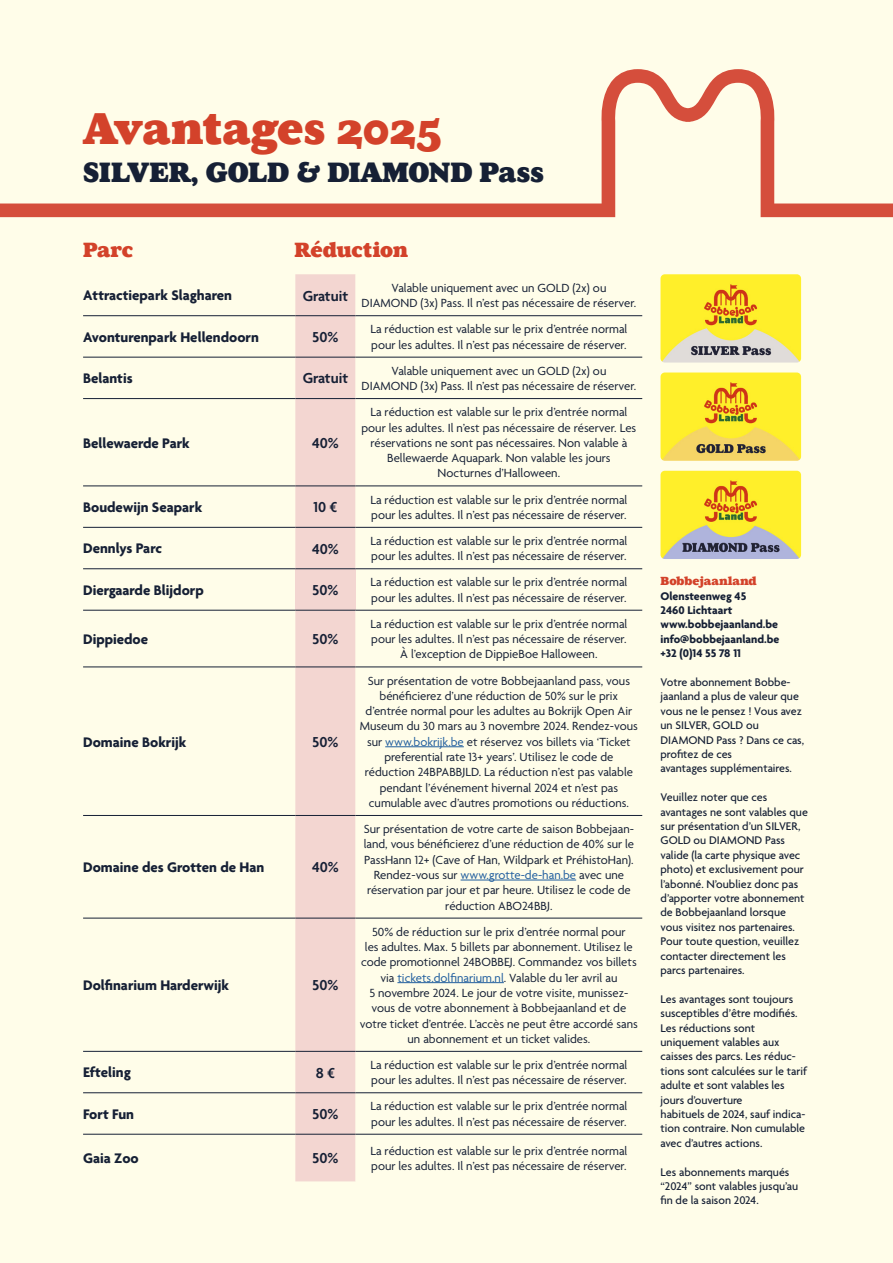
<style>
.page{position:relative;width:893px;height:1263px;background:#fffde9}
.page>*{position:absolute;margin:0;border:0;box-sizing:border-box;transform-origin:0 0}
.t1{font:45px "Aurea Ultra";color:#d3422a}
.t2{font:28.5px "Aurea Ultra";letter-spacing:-.01em;color:#162035}
.t3{font:21px "Aurea Ultra";letter-spacing:-.02em;color:#d3422a}
.t4{font:600 15.6px "Agenda";color:#162035}
.t5{font:700 15px "Agenda";color:#162035}
.t6{font:12.75px/15.3px "Agenda";color:#162035;text-align:center}
.t7{font:500 12px/14.4px "Agenda";color:#162035}
.t8{font:700 12px/14.4px "Agenda";color:#162035}
.t9{font:12px "Aurea Ultra";color:#d3422a}
.s1{color:#215e9e}
</style>
<div class="page">
<img style="left:660px;top:274px;width:141px;height:89px">
<img style="left:660px;top:372px;width:141px;height:89px">
<img style="left:660px;top:471px;width:141px;height:88px">
<svg style="left:0;top:69px;width:893px;height:148px"></svg>
<svg style="left:83px;top:316px;width:212px;height:818px"></svg>
<div style="left:295px;top:274px;width:61px;height:907px;background:#f3d6d1"></div>
<svg style="left:356px;top:316px;width:286px;height:818px"></svg>
<div style="left:295px;top:569px;width:61px;height:41px;background:#f3d6d1"></div>
<hr style="left:83px;top:568px;width:212px;height:1px;background:#162035">
<hr style="left:295px;top:568px;width:61px;height:1px;background:#162035">
<hr style="left:356px;top:568px;width:286px;height:1px;background:#162035">
<hr style="left:83px;top:610px;width:212px;height:1px;background:#162035">
<hr style="left:295px;top:610px;width:61px;height:1px;background:#162035">
<hr style="left:356px;top:610px;width:286px;height:1px;background:#162035">
<hr style="left:83px;top:315px;width:212px;height:1px;background:#162035">
<hr style="left:295px;top:315px;width:61px;height:1px;background:#162035">
<hr style="left:356px;top:315px;width:286px;height:1px;background:#162035">
<hr style="left:83px;top:357px;width:212px;height:1px;background:#162035">
<hr style="left:295px;top:357px;width:61px;height:1px;background:#162035">
<hr style="left:356px;top:357px;width:286px;height:1px;background:#162035">
<hr style="left:83px;top:398px;width:212px;height:1px;background:#162035">
<hr style="left:295px;top:398px;width:61px;height:1px;background:#162035">
<hr style="left:356px;top:398px;width:286px;height:1px;background:#162035">
<hr style="left:83px;top:485px;width:212px;height:1px;background:#162035">
<hr style="left:295px;top:485px;width:61px;height:1px;background:#162035">
<hr style="left:356px;top:485px;width:286px;height:1px;background:#162035">
<hr style="left:83px;top:527px;width:212px;height:1px;background:#162035">
<hr style="left:295px;top:527px;width:61px;height:1px;background:#162035">
<hr style="left:356px;top:527px;width:286px;height:1px;background:#162035">
<hr style="left:83px;top:666px;width:212px;height:1px;background:#162035">
<hr style="left:295px;top:666px;width:61px;height:1px;background:#162035">
<hr style="left:356px;top:666px;width:286px;height:1px;background:#162035">
<hr style="left:83px;top:815px;width:212px;height:1px;background:#162035">
<hr style="left:295px;top:815px;width:61px;height:1px;background:#162035">
<hr style="left:356px;top:815px;width:286px;height:1px;background:#162035">
<hr style="left:83px;top:918px;width:212px;height:1px;background:#162035">
<hr style="left:295px;top:918px;width:61px;height:1px;background:#162035">
<hr style="left:356px;top:918px;width:286px;height:1px;background:#162035">
<hr style="left:83px;top:1051px;width:212px;height:1px;background:#162035">
<hr style="left:295px;top:1051px;width:61px;height:1px;background:#162035">
<hr style="left:356px;top:1051px;width:286px;height:1px;background:#162035">
<hr style="left:83px;top:1092px;width:212px;height:1px;background:#162035">
<hr style="left:295px;top:1092px;width:61px;height:1px;background:#162035">
<hr style="left:356px;top:1092px;width:286px;height:1px;background:#162035">
<hr style="left:83px;top:1134px;width:212px;height:1px;background:#162035">
<hr style="left:295px;top:1134px;width:61px;height:1px;background:#162035">
<hr style="left:356px;top:1134px;width:286px;height:1px;background:#162035">
<hr style="left:385px;top:746px;width:79px;height:1px;background:#215e9e">
<hr style="left:461px;top:880px;width:115px;height:1px;background:#215e9e">
<hr style="left:397px;top:982px;width:107px;height:1px;background:#215e9e">
<h1 class="t1" style="left:83px;top:102px;width:361px">Avantages 2025</h1>
<h2 class="t2" style="left:83px;top:155px;width:462px">SILVER, GOLD &amp; DIAMOND Pass</h2>
<h3 class="t3" style="left:83px;top:237px;width:52px">Parc</h3>
<h3 class="t3" style="left:295px;top:237px;width:115px">Réduction</h3>
<p class="t5" style="left:83px;top:287px;width:150px">Attractiepark Slagharen</p>
<p class="t4" style="left:303px;top:287px;width:47px">Gratuit</p>
<p class="t6" style="left:362px;top:281px;width:276px">Valable uniquement avec un GOLD (2x) ou<br>DIAMOND (3x) Pass. Il n’est pas nécessaire de réserver.</p>
<p class="t5" style="left:83px;top:329px;width:177px">Avonturenpark Hellendoorn</p>
<p class="t4" style="left:312px;top:329px;width:28px">50%</p>
<p class="t6" style="left:370px;top:322px;width:259px;text-align:left">La réduction est valable sur le prix d’entrée normal pour les adultes. Il n’est pas nécessaire de réserver.</p>
<p class="t5" style="left:83px;top:370px;width:51px">Belantis</p>
<p class="t4" style="left:303px;top:370px;width:47px">Gratuit</p>
<p class="t6" style="left:362px;top:364px;width:276px">Valable uniquement avec un GOLD (2x) ou<br>DIAMOND (3x) Pass. Il n’est pas nécessaire de réserver.</p>
<p class="t5" style="left:83px;top:435px;width:108px">Bellewaerde Park</p>
<p class="t4" style="left:312px;top:434px;width:28px">40%</p>
<p class="t6" style="left:362px;top:405px;width:276px">La réduction est valable sur le prix d’entrée normal pour les adultes. Il n’est pas nécessaire de réserver. Les réservations ne sont pas nécessaires. Non valable à Bellewaerde Aquapark. Non valable les jours Nocturnes d’Halloween.</p>
<p class="t5" style="left:83px;top:499px;width:121px">Boudewijn Seapark</p>
<p class="t4" style="left:313px;top:499px;width:25px">10 €</p>
<p class="t6" style="left:370px;top:493px;width:259px;text-align:left">La réduction est valable sur le prix d’entrée normal pour les adultes. Il n’est pas nécessaire de réserver.</p>
<p class="t5" style="left:83px;top:540px;width:80px">Dennlys Parc</p>
<p class="t4" style="left:312px;top:540px;width:28px">40%</p>
<p class="t6" style="left:370px;top:534px;width:259px;text-align:left">La réduction est valable sur le prix d’entrée normal pour les adultes. Il n’est pas nécessaire de réserver.</p>
<p class="t5" style="left:83px;top:582px;width:122px">Diergaarde Blijdorp</p>
<p class="t4" style="left:312px;top:582px;width:28px">50%</p>
<p class="t6" style="left:370px;top:575px;width:259px;text-align:left">La réduction est valable sur le prix d’entrée normal pour les adultes. Il n’est pas nécessaire de réserver.</p>
<p class="t5" style="left:83px;top:631px;width:67px">Dippiedoe</p>
<p class="t4" style="left:312px;top:631px;width:28px">50%</p>
<p class="t6" style="left:370px;top:617px;width:259px">La réduction est valable sur le prix d’entrée normal pour les adultes. Il n’est pas nécessaire de réserver.<br>À l’exception de DippieBoe Halloween.</p>
<p class="t5" style="left:83px;top:734px;width:105px">Domaine Bokrijk</p>
<p class="t4" style="left:312px;top:733px;width:28px">50%</p>
<p class="t5" style="left:83px;top:859px;width:183px">Domaine des Grotten de Han</p>
<p class="t4" style="left:312px;top:859px;width:28px">40%</p>
<p class="t5" style="left:83px;top:977px;width:148px">Dolfinarium Harderwijk</p>
<p class="t4" style="left:312px;top:977px;width:28px">50%</p>
<p class="t6" style="left:360px;top:674px;width:280px">Sur présentation de votre Bobbejaanland pass, vous bénéficierez d’une réduction de 50% sur le prix d’entrée normal pour les adultes au Bokrijk Open Air Museum du 30 mars au 3 novembre 2024. Rendez-vous sur <span class="s1">www.bokrijk.be</span> et réservez vos billets via ‘Ticket preferential rate 13+ years’. Utilisez le code de réduction 24BPABBJLD. La réduction n’est pas valable pendant l’événement hivernal 2024 et n’est pas cumulable avec d’autres promotions ou réductions.</p>
<p class="t6" style="left:364px;top:822px;width:272px">Sur présentation de votre carte de saison Bobbejaan&shy;land, vous bénéficierez d’une réduction de 40% sur le PassHann 12+ (Cave of Han, Wildpark et PréhistoHan).<br>Rendez-vous sur <span class="s1">www.grotte-de-han.be</span> avec une réservation par jour et par heure. Utilisez le code de réduction ABO24BBJ.</p>
<p class="t6" style="left:360px;top:925px;width:279px">50% de réduction sur le prix d’entrée normal pour<br>les adultes. Max. 5 billets par abonnement. Utilisez le code promotionnel 24BOBBEJ. Commandez vos billets via <span class="s1">tickets.dolfinarium.nl</span>. Valable du 1er avril au<br>5 novembre 2024. Le jour de votre visite, munissez&shy;vous de votre abonnement à Bobbejaanland et de votre ticket d’entrée. L’accès ne peut être accordé sans un abonnement et un ticket valides.</p>
<p class="t5" style="left:83px;top:1064px;width:49px">Efteling</p>
<p class="t4" style="left:316px;top:1064px;width:21px">8 €</p>
<p class="t6" style="left:370px;top:1058px;width:259px;text-align:left">La réduction est valable sur le prix d’entrée normal pour les adultes. Il n’est pas nécessaire de réserver.</p>
<p class="t5" style="left:83px;top:1106px;width:52px">Fort Fun</p>
<p class="t4" style="left:312px;top:1106px;width:28px">50%</p>
<p class="t6" style="left:370px;top:1099px;width:259px;text-align:left">La réduction est valable sur le prix d’entrée normal pour les adultes. Il n’est pas nécessaire de réserver.</p>
<p class="t5" style="left:83px;top:1150px;width:57px">Gaia Zoo</p>
<p class="t4" style="left:312px;top:1150px;width:28px">50%</p>
<p class="t6" style="left:370px;top:1144px;width:259px;text-align:left">La réduction est valable sur le prix d’entrée normal pour les adultes. Il n’est pas nécessaire de réserver.</p>
<p class="t9" style="left:660px;top:574px;width:98px">Bobbejaanland</p>
<p class="t8" style="left:660px;top:589px;width:120px">Olensteenweg 45<br>2460 Lichtaart www.bobbejaanland.be info@bobbejaanland.be +32 (0)14 55 78 11</p>
<p class="t7" style="left:660px;top:676px;width:145px">Votre abonnement Bobbe&shy;jaanland a plus de valeur que vous ne le pensez ! Vous avez un SILVER, GOLD ou<br>DIAMOND Pass ? Dans ce cas, profitez de ces<br>avantages supplémentaires.</p>
<p class="t7" style="left:660px;top:791px;width:149px">Veuillez noter que ces avantages ne sont valables que sur présentation d’un SILVER,<br>GOLD ou DIAMOND Pass valide (la carte physique avec photo) et exclusivement pour l’abonné. N’oubliez donc pas d’apporter votre abonnement de Bobbejaanland lorsque vous visitez nos partenaires.<br>Pour toute question, veuillez contacter directement les parcs partenaires.</p>
<p class="t7" style="left:660px;top:992px;width:148px">Les avantages sont toujours susceptibles d’être modifiés.<br>Les réductions sont uniquement valables aux caisses des parcs. Les réduc&shy;tions sont calculées sur le tarif adulte et sont valables les jours d’ouverture<br>habituels de 2024, sauf indica&shy;tion contraire. Non cumulable avec d’autres actions.</p>
<p class="t7" style="left:660px;top:1165px;width:139px">Les abonnements marqués “2024” sont valables jusqu’au fin de la saison 2024.</p>
</div>
